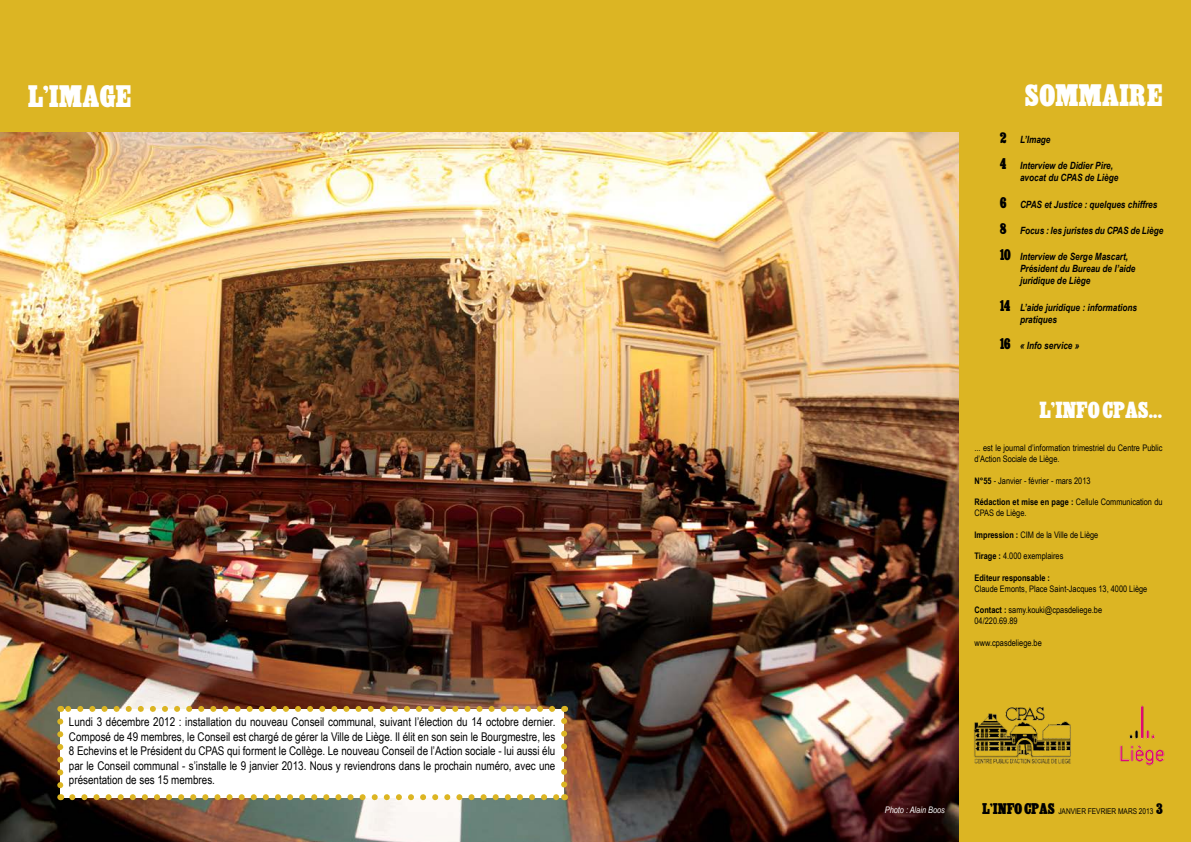
<style>
.page{position:relative;width:1191px;height:842px;background:#fff}
.page>*{position:absolute;margin:0;border:0;box-sizing:border-box;transform-origin:0 0}
.t1{font:24px "Cairo";color:#fff}
.t2{font:18px "Cairo";color:#fff}
.t3{font:12px/14.4px "Arial Narrow";color:#000;text-align:justify}
.t4{font:italic 700 10px/12px "Arial Narrow";color:#000}
.t5{font:9px/10.8px "Arial Narrow";color:#000}
.t6{font:700 9px "Arial Narrow";color:#000}
.t7{font:italic 9px "Arial Narrow";color:#fff}
.t8{font:8px "Arial Narrow";color:#000}
.s1{font-family:"Cairo";font-weight:400;font-style:normal;font-size:12px}
.s2{font-weight:700}
.s3{font-family:"Cairo";font-size:12px}
</style>
<div class="page">
<div style="left:957px;top:0;width:234px;height:842px;background:#dcb523"></div>
<div style="left:0;top:0;width:1191px;height:147px;background:#dcb523"></div>
<img style="left:958px;top:694px;width:113px;height:83px">
<img style="left:1120px;top:705px;width:45px;height:61px">
<img style="left:0;top:133px;width:958px;height:709px">
<div style="left:60px;top:709px;width:504px;height:88px;background:#fff"></div>
<svg style="left:72px;top:794px;width:486px;height:6px"></svg>
<svg style="left:57px;top:721px;width:6px;height:79px"></svg>
<svg style="left:561px;top:706px;width:6px;height:78px"></svg>
<svg style="left:60px;top:706px;width:492px;height:6px"></svg>
<h1 class="t1" style="left:28px;top:83px;width:104px">L’IMAGE</h1>
<p class="t3" style="left:69px;top:714px;width:488px">Lundi 3 décembre 2012 : installation du nouveau Conseil communal, suivant l’élection du 14 octobre dernier.<br>Composé de 49 membres, le Conseil est chargé de gérer la Ville de Liège. Il élit en son sein le Bourgmestre, les 8 Echevins et le Président du CPAS qui forment le Collège. Le nouveau Conseil de l’Action sociale - lui aussi élu par le Conseil communal - s’installe le 9 janvier 2013. Nous y reviendrons dans le prochain numéro, avec une présentation de ses 15 membres.</p>
<h1 class="t1" style="left:1025px;top:83px;width:138px">SOMMAIRE</h1>
<p class="t4" style="left:1000px;top:133px;width:52px"><span class="s1">2</span> L’Image</p>
<p class="t4" style="left:1020px;top:159px;width:100px;text-indent:-20px"><span class="s1">4</span> Interview de Didier Pire, avocat du CPAS de Liège</p>
<p class="t4" style="left:1000px;top:198px;width:159px"><span class="s1">6</span> CPAS et Justice : quelques chiffres</p>
<p class="t4" style="left:1000px;top:224px;width:165px"><span class="s1">8</span> Focus : les juristes du CPAS de Liège</p>
<p class="t4" style="left:1020px;top:250px;width:117px;text-indent:-20px"><span class="s1">10</span> Interview de Serge Mascart,<br>Président du Bureau de l’aide juridique de Liège</p>
<p class="t4" style="left:1020px;top:301px;width:119px;text-indent:-20px"><span class="s1">14</span> L’aide juridique : informations pratiques</p>
<p class="t4" style="left:1000px;top:339px;width:81px"><span class="s1">16</span> « Info service »</p>
<h2 class="t2" style="left:1039px;top:401px;width:124px">L’INFO CPAS...</h2>
<p class="t5" style="left:974px;top:442px;width:190px">... est le journal d’information trimestriel du Centre Public d’Action Sociale de Liège.</p>
<p class="t5" style="left:974px;top:475px;width:117px"><span class="s2">N°55</span> - Janvier - février - mars 2013</p>
<p class="t5" style="left:974px;top:496px;width:190px"><span class="s2">Rédaction et mise en page :</span> Cellule Communication du<br>CPAS de Liège.</p>
<p class="t5" style="left:974px;top:529px;width:125px"><span class="s2">Impression :</span> CIM de la Ville de Liège</p>
<p class="t5" style="left:974px;top:550px;width:90px"><span class="s2">Tirage :</span> 4.000 exemplaires</p>
<p class="t6" style="left:974px;top:571px;width:77px">Editeur responsable :</p>
<p class="t5" style="left:974px;top:583px;width:174px">Claude Emonts, Place Saint-Jacques 13, 4000 Liège</p>
<p class="t5" style="left:974px;top:604px;width:129px"><span class="s2">Contact :</span> samy.kouki@cpasdeliege.be<br>04/220.69.89</p>
<p class="t5" style="left:974px;top:637px;width:69px">www.cpasdeliege.be</p>
<p class="t7" style="left:884px;top:804px;width:62px">Photo : Alain Boos</p>
<p class="t8" style="left:982px;top:805px;width:123px"><span class="s3">L’INFO CPAS</span> JANVIER FEVRIER</p>
<p class="t8" style="left:1118px;top:805px;width:6px">MARS</p>
<p class="t8" style="left:1139px;top:805px;width:26px">2013 <span class="s3">3</span></p>
</div>
